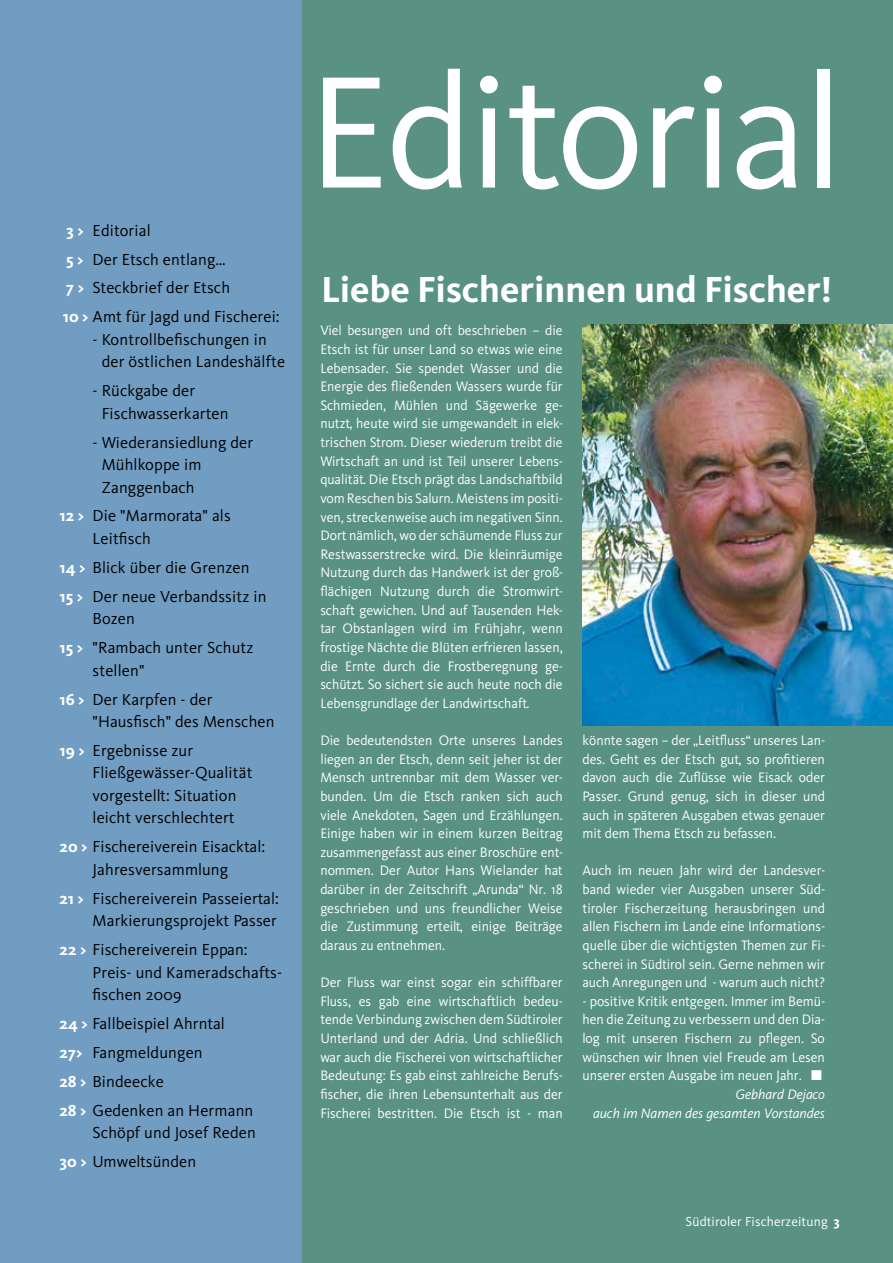
<style>
.page{position:relative;width:893px;height:1263px;background:#fff}
.page>*{position:absolute;margin:0;border:0;box-sizing:border-box;transform-origin:0 0}
.t1{font:165px "Kievit";letter-spacing:-.025em;color:#fff}
.t2{font:700 37.5px "Kievit";color:#fff}
.t3{font:16.5px/28.8px "Kievit";letter-spacing:.01em;color:#000}
.t4{font:14.25px/18.6px "Kievit";color:#fff;text-align:justify}
.t5{font:13.5px "Kievit";letter-spacing:.01em;color:#fff}
.s1{font-weight:700;color:#fff}
.s2{font-style:italic}
.s3{font-weight:700}
</style>
<div class="page">
<div style="left:302px;top:0;width:591px;height:1263px;background:#599183"></div>
<div style="left:0;top:0;width:302px;height:1263px;background:#719dc2"></div>
<img style="left:583px;top:324px;width:310px;height:402px">
<p class="t3" style="left:63px;top:216px;width:218px"><span class="s1">3 &gt;</span> Editorial<br><span class="s1">5 &gt;</span> Der Etsch entlang…<br><span class="s1">7 &gt;</span> Steckbrief der Etsch<br><span class="s1">10 &gt;</span> Amt für Jagd und Fischerei:</p>
<p class="t3" style="left:102px;top:328px;width:185px;line-height:22.5px;text-indent:-9px">- Kontrollbefischungen in der östlichen Landeshälfte</p>
<p class="t3" style="left:102px;top:380px;width:128px;line-height:22.5px;text-indent:-9px">- Rückgabe der<br>Fischwasserkarten</p>
<p class="t3" style="left:102px;top:431px;width:153px;line-height:22.5px;text-indent:-9px">- Wiederansiedlung der<br>Mühlkoppe im<br>Zanggenbach</p>
<p class="t3" style="left:93px;top:505px;width:140px;line-height:22.5px;text-indent:-33px"><span class="s1">12 &gt;</span> Die "Marmorata" als<br>Leitfisch</p>
<p class="t3" style="left:60px;top:553px;width:208px"><span class="s1">14 &gt;</span> Blick über die Grenzen<br><span class="s1">15 &gt;</span> Der neue Verbandssitz in</p>
<p class="t3" style="left:60px;top:604px;width:195px;text-indent:33px">Bozen<br><span class="s1">15 &gt;</span> "Rambach unter Schutz</p>
<p class="t3" style="left:60px;top:656px;width:154px;text-indent:33px">stellen"<br><span class="s1">16 &gt;</span> Der Karpfen - der</p>
<p class="t3" style="left:60px;top:707px;width:217px;text-indent:33px">"Hausfisch" des Menschen<br><span class="s1">19 &gt;</span> Ergebnisse zur</p>
<p class="t3" style="left:93px;top:762px;width:161px;line-height:22.5px">Fließgewässer-Qualität vorgestellt: Situation leicht verschlechtert</p>
<p class="t3" style="left:60px;top:836px;width:207px;line-height:22.5px;text-align:center"><span class="s1">20 &gt;</span> Fischereiverein Eisacktal:<br>Jahresversammlung</p>
<p class="t3" style="left:60px;top:887px;width:221px;line-height:22.5px;text-align:right"><span class="s1">21 &gt;</span> Fischereiverein Passeiertal:<br>Markierungsprojekt Passer</p>
<p class="t3" style="left:93px;top:938px;width:191px;line-height:22.5px;text-indent:-33px"><span class="s1">22 &gt;</span> Fischereiverein Eppan:<br>Preis- und Kameradschafts&shy;fischen 2009</p>
<p class="t3" style="left:60px;top:1009px;width:195px"><span class="s1">24 &gt;</span> Fallbeispiel Ahrntal<br><span class="s1">27&gt;</span> Fangmeldungen<br><span class="s1">28 &gt;</span> Bindeecke<br><span class="s1">28 &gt;</span> Gedenken an Hermann</p>
<p class="t3" style="left:60px;top:1118px;width:198px;text-indent:33px">Schöpf und Josef Reden<br><span class="s1">30 &gt;</span> Umweltsünden</p>
<h1 class="t1" style="left:307px;top:40px;width:537px">Editorial</h1>
<h2 class="t2" style="left:321px;top:268px;width:513px">Liebe Fischerinnen und Fischer!</h2>
<p class="t4" style="left:320px;top:321px;width:244px">Viel besungen und oft beschrieben – die Etsch ist für unser Land so etwas wie eine Lebensader. Sie spendet Wasser und die Energie des fließenden Wassers wurde für Schmieden, Mühlen und Sägewerke ge&shy;nutzt, heute wird sie umgewandelt in elek&shy;trischen Strom. Dieser wiederum treibt die Wirtschaft an und ist Teil unserer Lebens&shy;qualität. Die Etsch prägt das Landschaftbild vom Reschen bis Salurn. Meistens im positi&shy;ven, streckenweise auch im negativen Sinn.<br>Dort nämlich, wo der schäumende Fluss zur Restwasserstrecke wird. Die kleinräumige Nutzung durch das Handwerk ist der groß&shy;flächigen Nutzung durch die Stromwirt&shy;schaft gewichen. Und auf Tausenden Hek&shy;tar Obstanlagen wird im Frühjahr, wenn frostige Nächte die Blüten erfrieren lassen, die Ernte durch die Frostberegnung ge&shy;schützt. So sichert sie auch heute noch die Lebensgrundlage der Landwirtschaft.</p>
<p class="t4" style="left:320px;top:731px;width:244px">Die bedeutendsten Orte unseres Landes liegen an der Etsch, denn seit jeher ist der Mensch untrennbar mit dem Wasser ver&shy;bunden. Um die Etsch ranken sich auch viele Anekdoten, Sagen und Erzählungen.<br>Einige haben wir in einem kurzen Beitrag zusammengefasst aus einer Broschüre ent&shy;nommen. Der Autor Hans Wielander hat darüber in der Zeitschrift „Arunda“ Nr. 18 geschrieben und uns freundlicher Weise die Zustimmung erteilt, einige Beiträge daraus zu entnehmen.</p>
<p class="t4" style="left:320px;top:973px;width:244px">Der Fluss war einst sogar ein schiffbarer Fluss, es gab eine wirtschaftlich bedeu&shy;tende Verbindung zwischen dem Südtiroler Unterland und der Adria. Und schließlich war auch die Fischerei von wirtschaftlicher Bedeutung: Es gab einst zahlreiche Berufs&shy;fischer, die ihren Lebensunterhalt aus der Fischerei bestritten. Die Etsch ist - man</p>
<p class="t4" style="left:583px;top:731px;width:244px">könnte sagen – der „Leitfluss“ unseres Lan&shy;des. Geht es der Etsch gut, so profitieren davon auch die Zuflüsse wie Eisack oder Passer. Grund genug, sich in dieser und auch in späteren Ausgaben etwas genauer mit dem Thema Etsch zu befassen.</p>
<p class="t4" style="left:583px;top:861px;width:244px">Auch im neuen Jahr wird der Landesver&shy;band wieder vier Ausgaben unserer Süd&shy;tiroler Fischerzeitung herausbringen und allen Fischern im Lande eine Informations&shy;quelle über die wichtigsten Themen zur Fi&shy;scherei in Südtirol sein. Gerne nehmen wir auch Anregungen und - warum auch nicht?</p>
<p class="t4" style="left:583px;top:992px;width:244px;text-align:right">- positive Kritik entgegen. Immer im Bemü&shy;hen die Zeitung zu verbessern und den Dia&shy;log mit unseren Fischern zu pflegen. So wünschen wir Ihnen viel Freude am Lesen unserer ersten Ausgabe im neuen Jahr. ■ <span class="s2">Gebhard Dejaco<br>auch im Namen des gesamten Vorstandes</span></p>
<p class="t5" style="left:686px;top:1214px;width:156px">Südtiroler Fischerzeitung <span class="s3">3</span></p>
</div>
